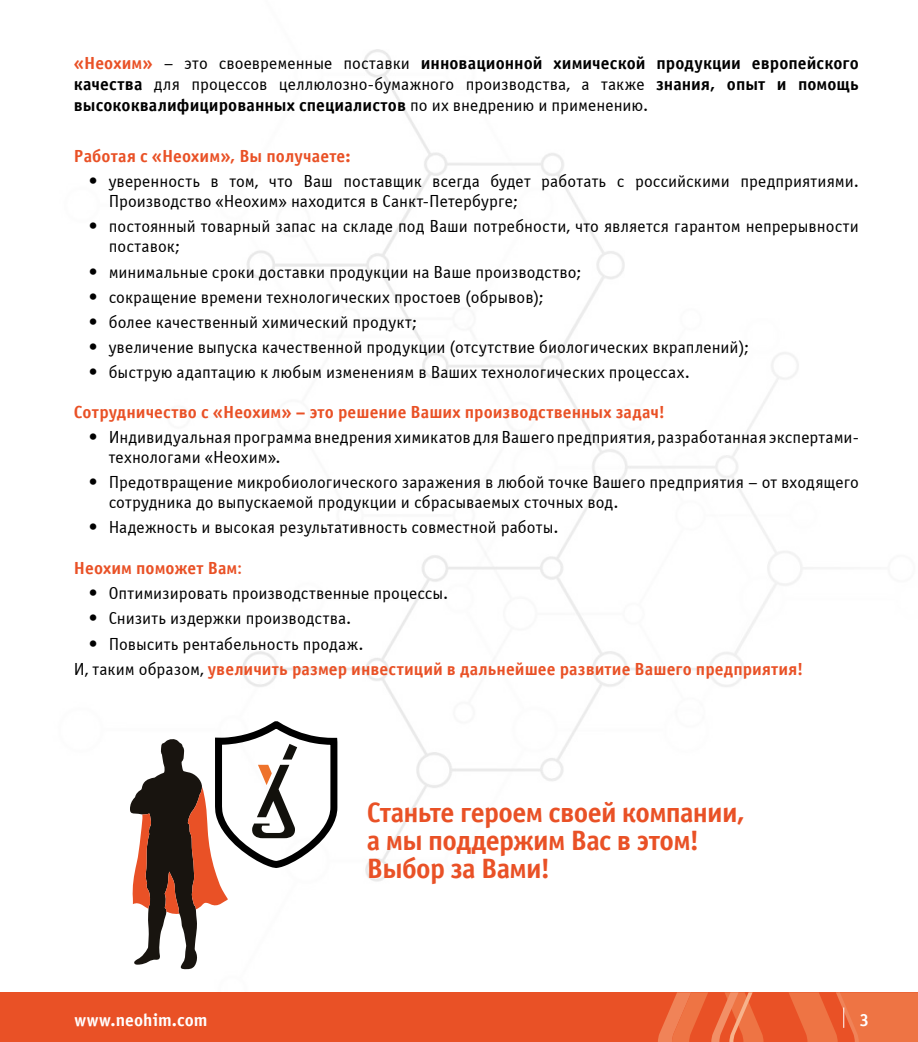
<style>
.page{position:relative;width:918px;height:1042px;background:#fff}
.page>*{position:absolute;margin:0;border:0;box-sizing:border-box;transform-origin:0 0}
.t1{font:700 28px/28px "Officina Sans Win C";letter-spacing:-.025em;color:#e95126}
.t2{font:17.5px/20.1px "Officina Sans Win C";letter-spacing:.005em;color:#000}
.t3{font:700 17.5px/21px "Officina Sans Win C";letter-spacing:.005em;color:#000;text-align:justify}
.t4{font:700 17.5px/25px "Officina Sans Win C";letter-spacing:.005em;color:#e95126}
.t5{font:700 17.5px "Officina Sans Win C";letter-spacing:.005em;color:#fff}
.s1{color:#e95126}
.s2{font-weight:400}
.s3{font-weight:400;color:#000}
</style>
<div class="page">
<img style="left:184px;top:49px;width:636px;height:921px">
<svg style="left:130px;top:715px;width:211px;height:254px"></svg>
<div style="left:0;top:992px;width:918px;height:50px;background:#e95126"></div>
<svg style="left:658px;top:992px;width:105px;height:50px"></svg>
<svg style="left:789px;top:992px;width:129px;height:50px"></svg>
<p class="t3" style="left:74px;top:53px;width:786px"><span class="s1">«Неохим»</span> <span class="s2">– это своевременные поставки</span> инновационной химической продукции европейского качества <span class="s2">для процессов целлюлозно-бумажного производства, а также</span> знания, опыт и помощь высококвалифицированных специалистов <span class="s2">по их внедрению и применению.</span></p>
<p class="t4" style="left:74px;top:144px;width:278px">Работая с «Неохим», Вы получаете:</p>
<p class="t2" style="left:109px;top:171px;width:752px;text-indent:-20px">• уверенность в том, что Ваш поставщик всегда будет работать с российскими предприятиями.<br>Производство «Неохим» находится в Санкт-Петербурге;</p>
<p class="t2" style="left:109px;top:217px;width:752px;text-indent:-20px">• постоянный товарный запас на складе под Ваши потребности, что является гарантом непрерывности поставок;</p>
<p class="t2" style="left:89px;top:262px;width:494px">• минимальные сроки доставки продукции на Ваше производство;</p>
<p class="t2" style="left:89px;top:287px;width:457px">• сокращение времени технологических простоев (обрывов);</p>
<p class="t2" style="left:89px;top:312px;width:330px">• более качественный химический продукт;</p>
<p class="t2" style="left:89px;top:337px;width:662px">• увеличение выпуска качественной продукции (отсутствие биологических вкраплений);</p>
<p class="t2" style="left:89px;top:362px;width:602px">• быструю адаптацию к любым изменениям в Ваших технологических процессах.</p>
<p class="t4" style="left:74px;top:400px;width:592px">Сотрудничество с «Неохим» – это решение Ваших производственных задач!</p>
<p class="t2" style="left:109px;top:427px;width:752px;text-indent:-20px">• Индивидуальная программа внедрения химикатов для Вашего предприятия, разработанная экспертами&shy;технологами «Неохим».</p>
<p class="t2" style="left:109px;top:472px;width:752px;text-indent:-20px">• Предотвращение микробиологического заражения в любой точке Вашего предприятия – от входящего сотрудника до выпускаемой продукции и сбрасываемых сточных вод.</p>
<p class="t2" style="left:89px;top:518px;width:471px">• Надежность и высокая результативность совместной работы.</p>
<p class="t4" style="left:74px;top:556px;width:170px">Неохим поможет Вам<span class="s2">:</span></p>
<p class="t2" style="left:89px;top:584px;width:361px">• Оптимизировать производственные процессы.</p>
<p class="t2" style="left:89px;top:609px;width:264px">• Снизить издержки производства.</p>
<p class="t4" style="left:74px;top:632px;width:731px;text-indent:15px"><span class="s3">• Повысить рентабельность продаж.<br>И, таким образом,</span> увеличить размер инвестиций в дальнейшее развитие Вашего предприятия!</p>
<h1 class="t1" style="left:367px;top:799px;width:380px">Станьте героем своей компании, а мы поддержим Вас в этом!<br>Выбор за Вами!</h1>
<p class="t5" style="left:74px;top:1009px;width:135px">www.neohim.com</p>
<p class="t5" style="left:859px;top:1009px;width:11px">3</p>
</div>
